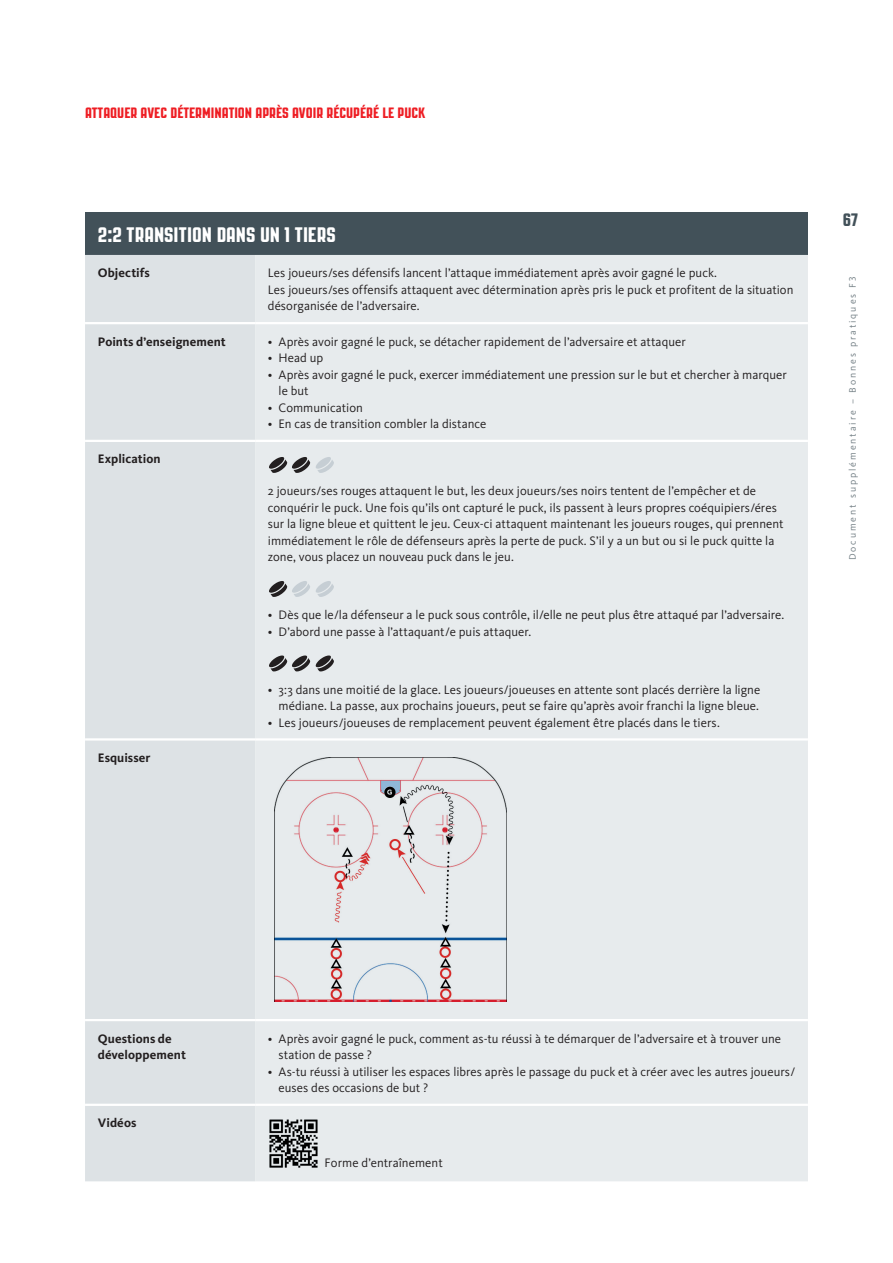
<style>
.page{position:relative;width:893px;height:1263px;background:#fff}
.page>*{position:absolute;margin:0;border:0;box-sizing:border-box;transform-origin:0 0}
.t1{font:21px "PAG Revolucion";color:#fff}
.t2{font:18px "PAG Revolucion";color:#425159}
.t3{font:15px "PAG Revolucion";color:#ee1d23}
.t4{font:12.75px/16.5px "Kievit OT";letter-spacing:.005em;color:#231f20}
.t5{font:700 12.75px/16.5px "Kievit OT";letter-spacing:.005em;color:#231f20}
.t6{font:9.75px "Kievit OT";letter-spacing:.2em;color:#717d83}
</style>
<div class="page">
<div style="left:85px;top:213px;width:723px;height:42px;background:#425159"></div>
<div style="left:85px;top:255px;width:170px;height:926px;background:#dde2e5"></div>
<div style="left:255px;top:255px;width:553px;height:926px;background:#e7ebed"></div>
<hr style="left:85px;top:322px;width:170px;height:2px;background:#fff">
<hr style="left:255px;top:322px;width:553px;height:2px;background:#fff">
<hr style="left:85px;top:440px;width:170px;height:2px;background:#fff">
<hr style="left:255px;top:440px;width:553px;height:2px;background:#fff">
<hr style="left:85px;top:738px;width:170px;height:2px;background:#fff">
<hr style="left:255px;top:738px;width:553px;height:2px;background:#fff">
<hr style="left:85px;top:1019px;width:170px;height:2px;background:#fff">
<hr style="left:255px;top:1019px;width:553px;height:2px;background:#fff">
<hr style="left:85px;top:1104px;width:170px;height:2px;background:#fff">
<hr style="left:255px;top:1104px;width:553px;height:2px;background:#fff">
<svg style="left:316px;top:457px;width:18px;height:16px"></svg>
<svg style="left:269px;top:457px;width:41px;height:16px"></svg>
<svg style="left:269px;top:581px;width:41px;height:16px"></svg>
<svg style="left:316px;top:581px;width:18px;height:16px"></svg>
<svg style="left:269px;top:655px;width:41px;height:16px"></svg>
<svg style="left:316px;top:655px;width:18px;height:16px"></svg>
<img style="left:274px;top:758px;width:232px;height:244px">
<img style="left:268px;top:1117px;width:51px;height:51px">
<p class="t3" style="left:85px;top:105px;width:342px">ATTAQUER AVEC DÉTERMINATION APRÈS AVOIR RÉCUPÉRÉ LE PUCK</p>
<h1 class="t1" style="left:98px;top:223px;width:239px">2:2 TRANSITION DANS UN 1 TIERS</h1>
<p class="t5" style="left:98px;top:265px;width:54px">Objectifs</p>
<p class="t4" style="left:268px;top:265px;width:527px">Les joueurs/ses défensifs lancent l’attaque immédiatement après avoir gagné le puck.<br>Les joueurs/ses offensifs attaquent avec détermination après pris le puck et profitent de la situation désorganisée de l’adversaire.</p>
<p class="t5" style="left:98px;top:333px;width:130px">Points d’enseignement</p>
<p class="t4" style="left:268px;top:333px;width:419px">• Après avoir gagné le puck, se détacher rapidement de l’adversaire et attaquer</p>
<p class="t4" style="left:268px;top:349px;width:57px">• Head up</p>
<p class="t4" style="left:279px;top:366px;width:510px;text-indent:-11px">• Après avoir gagné le puck, exercer immédiatement une pression sur le but et chercher à marquer le but</p>
<p class="t4" style="left:268px;top:399px;width:97px">• Communication</p>
<p class="t4" style="left:268px;top:415px;width:220px">• En cas de transition combler la distance</p>
<p class="t5" style="left:98px;top:451px;width:64px">Explication</p>
<p class="t4" style="left:268px;top:482px;width:517px">2 joueurs/ses rouges attaquent le but, les deux joueurs/ses noirs tentent de l’empêcher et de conquérir le puck. Une fois qu’ils ont capturé le puck, ils passent à leurs propres coéquipiers/éres sur la ligne bleue et quittent le jeu. Ceux-ci attaquent maintenant les joueurs rouges, qui prennent immédiatement le rôle de défenseurs après la perte de puck. S’il y a un but ou si le puck quitte la zone, vous placez un nouveau puck dans le jeu.</p>
<p class="t4" style="left:268px;top:606px;width:518px">• Dès que le/la défenseur a le puck sous contrôle, il/elle ne peut plus être attaqué par l’adversaire.</p>
<p class="t4" style="left:268px;top:623px;width:265px">• D’abord une passe à l’attaquant/e puis attaquer.</p>
<p class="t5" style="left:98px;top:749px;width:54px">Esquisser</p>
<p class="t4" style="left:268px;top:681px;width:494px;text-align:right">• 3:3 dans une moitié de la glace. Les joueurs/joueuses en attente sont placés derrière la ligne médiane. La passe, aux prochains joueurs, peut se faire qu’après avoir franchi la ligne bleue.</p>
<p class="t4" style="left:268px;top:714px;width:453px">• Les joueurs/joueuses de remplacement peuvent également être placés dans le tiers.</p>
<h2 class="t2" style="left:843px;top:210px;width:17px">67</h2>
<p class="t6" style="left:847px;top:560px;width:285px;rotate:-90deg">Document supplémentaire – Bonnes pratiques F3</p>
<p class="t5" style="left:98px;top:1030px;width:90px">Questions de développement</p>
<p class="t4" style="left:279px;top:1030px;width:504px;text-indent:-11px">• Après avoir gagné le puck, comment as-tu réussi à te démarquer de l’adversaire et à trouver une station de passe ?</p>
<p class="t4" style="left:279px;top:1063px;width:518px;text-indent:-11px">• As-tu réussi à utiliser les espaces libres après le passage du puck et à créer avec les autres joueurs/ euses des occasions de but ?</p>
<p class="t5" style="left:98px;top:1114px;width:40px">Vidéos</p>
<p class="t4" style="left:325px;top:1154px;width:120px">Forme d’entraînement</p>
</div>
